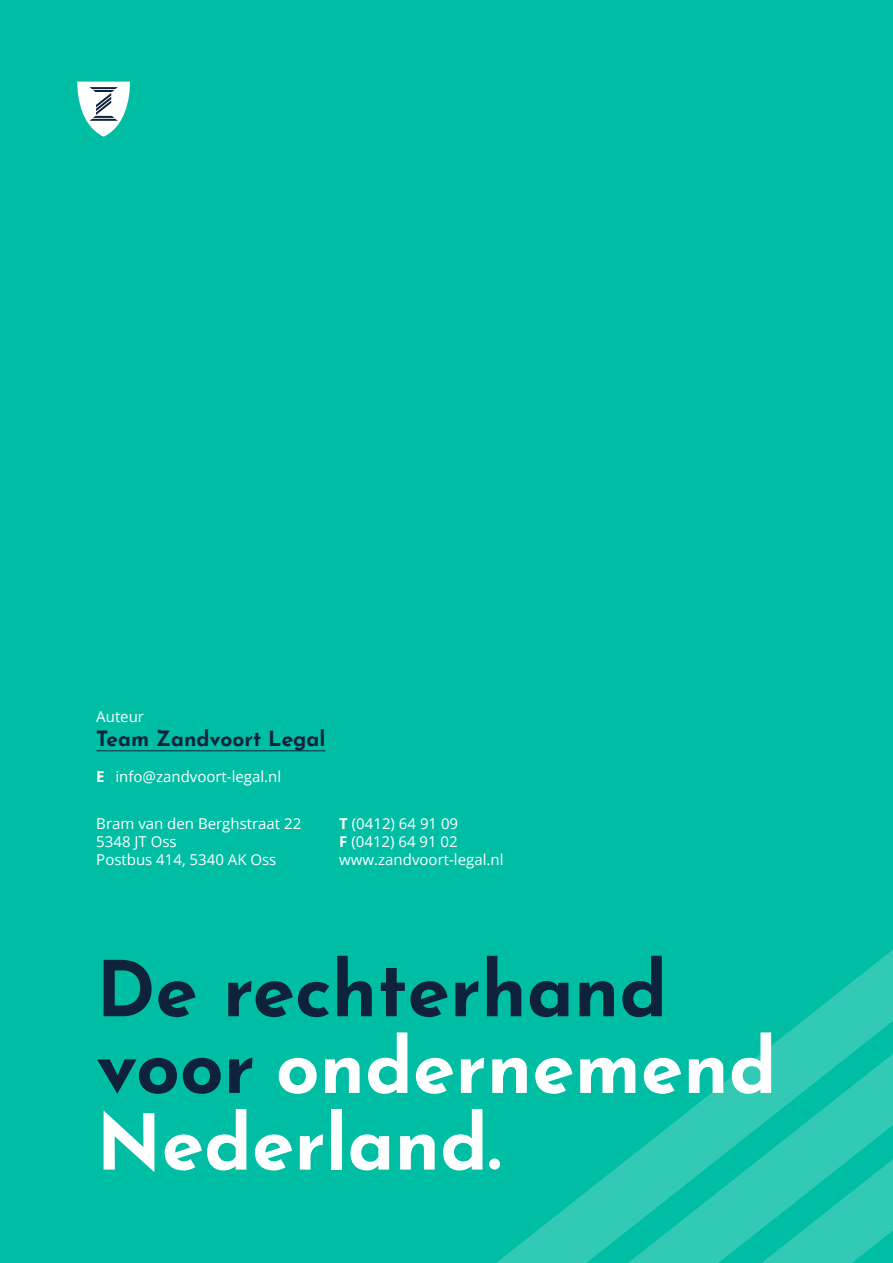
<style>
.page{position:relative;width:893px;height:1263px;background:#00bea4}
.page>*{position:absolute;margin:0;border:0;box-sizing:border-box;transform-origin:0 0}
.t1{font:700 76.65px/76.7px "Josefin Sans";color:#fff}
.t2{font:700 21px "Josefin Sans";color:#0f223b}
.t3{font:15px/18px "Open Sans";color:#fff}
.s1{font-weight:700}
.s2{color:#0f223b}
</style>
<div class="page">
<svg style="left:639px;top:950px;width:254px;height:200px"></svg>
<svg style="left:496px;top:1150px;width:397px;height:113px;fill:#32cab5"></svg>
<svg style="left:77px;top:82px;width:53px;height:55px"></svg>
<hr style="left:96px;top:750px;width:229px;height:1px;background:#0f223b">
<p class="t3" style="left:96px;top:707px;width:49px">Auteur</p>
<h2 class="t2" style="left:96px;top:720px;width:231px">Team Zandvoort Legal</h2>
<p class="t3" style="left:96px;top:767px;width:186px"><span class="s1">E</span> info@zandvoort-legal.nl</p>
<p class="t3" style="left:96px;top:814px;width:207px">Bram van den Berghstraat 22<br>5348 JT Oss<br>Postbus 414, 5340 AK Oss</p>
<p class="t3" style="left:339px;top:814px;width:166px"><span class="s1">T</span> (0412) 64 91 09<br><span class="s1">F</span> (0412) 64 91 02 www.zandvoort-legal.nl</p>
<h1 class="t1" style="left:96px;top:940px;width:682px"><span class="s2">De rechterhand voor</span> ondernemend<br>Nederland.</h1>
</div>
